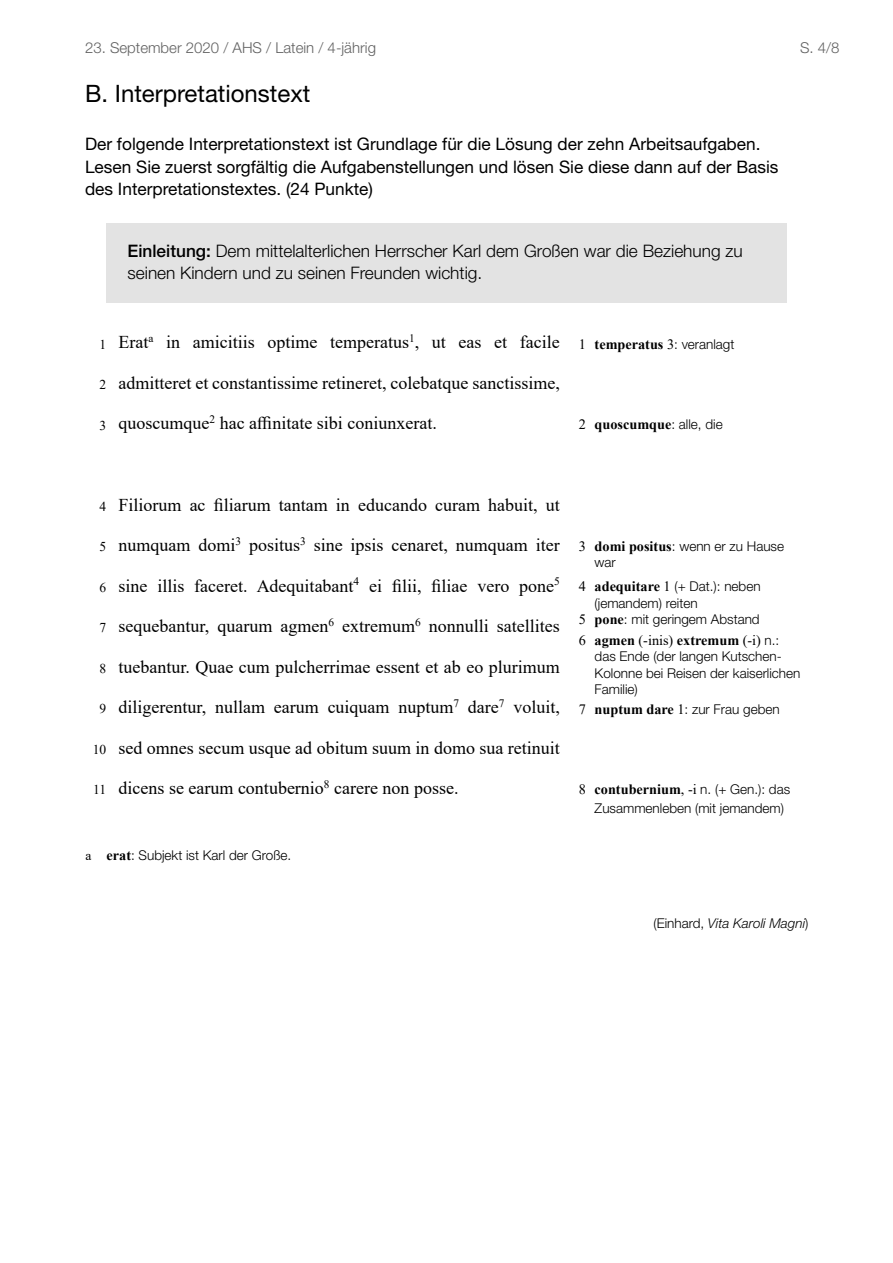
<style>
.page{position:relative;width:893px;height:1263px;background:#fff}
.page>*{position:absolute;margin:0;border:0;box-sizing:border-box;transform-origin:0 0}
.t1{font:24px "Helvetica Neue LT Std";color:#000}
.t2{font:18px "Times New Roman";color:#000}
.t3{font:17.25px/22.5px "Helvetica Neue LT Pro";color:#000}
.t4{font:300 17.25px/22.5px "Helvetica Neue LT Pro";color:#000}
.t5{font:300 15px "Helvetica Neue LT Std";color:#626262}
.t6{font:700 14.25px "Times New Roman";color:#000}
.t7{font:300 13.5px/16.5px "Helvetica Neue LT Pro";color:#000}
.t8{font:italic 300 13.5px "Helvetica Neue LT Std";color:#000}
.t9{font:13.5px "Times New Roman";color:#000}
.s1{font-weight:500}
.s2{font-weight:400}
.s3{font-family:"Helvetica Neue LT Pro";font-weight:300;font-size:13.5px}
.s4{font-family:"Times New Roman";font-weight:400;font-size:14.25px}
.s5{font-family:"Times New Roman";font-weight:700;font-size:14.25px}
.s6{font-family:"Times New Roman";font-weight:400}
.s7{font-style:normal}
</style>
<div class="page">
<div style="left:106px;top:223px;width:681px;height:80px;background:#e3e3e3"></div>
<p class="t5" style="left:85px;top:39px;width:292px">23. September 2020 / AHS / Latein / 4-jährig</p>
<p class="t5" style="left:800px;top:39px;width:41px">S. 4/8</p>
<h1 class="t1" style="left:85px;top:79px;width:227px">B. Interpretationstext</h1>
<p class="t3" style="left:85px;top:132px;width:695px">Der folgende Interpretationstext ist Grundlage für die Lösung der zehn Arbeitsaufgaben.<br>Lesen Sie zuerst sorgfältig die Aufgabenstellungen und lösen Sie diese dann auf der Basis des Interpretationstextes. (24 Punkte)</p>
<p class="t4" style="left:128px;top:239px;width:617px"><span class="s1">Einleitung:</span> Dem mittelalterlichen Herrscher Karl dem Großen war die Beziehung zu seinen Kindern und zu seinen Freunden wichtig.</p>
<p class="t9" style="left:100px;top:334px;width:8px">1</p>
<p class="t9" style="left:100px;top:375px;width:8px">2</p>
<p class="t9" style="left:100px;top:415px;width:8px">3</p>
<p class="t2" style="left:119px;top:330px;width:443px">Erat<sup>a</sup> in amicitiis optime temperatus<sup>1</sup>, ut eas et facile</p>
<p class="t2" style="left:119px;top:370px;width:443px">admitteret et constantissime retineret, colebatque sanctissime,</p>
<p class="t2" style="left:119px;top:411px;width:320px">quoscumque<sup>2</sup> hac affinitate sibi coniunxerat.</p>
<p class="t6" style="left:579px;top:334px;width:157px"><span class="s2">1</span> temperatus <span class="s2">3</span><span class="s3">: veranlagt</span></p>
<p class="t6" style="left:579px;top:414px;width:145px"><span class="s2">2</span> quoscumque<span class="s3">: alle, die</span></p>
<p class="t9" style="left:100px;top:496px;width:8px">4</p>
<p class="t9" style="left:100px;top:537px;width:8px">5</p>
<p class="t9" style="left:100px;top:577px;width:8px">6</p>
<p class="t9" style="left:100px;top:618px;width:8px">7</p>
<p class="t9" style="left:100px;top:658px;width:8px">8</p>
<p class="t9" style="left:100px;top:699px;width:8px">9</p>
<p class="t9" style="left:93px;top:739px;width:15px">10</p>
<p class="t9" style="left:93px;top:780px;width:15px">11</p>
<p class="t2" style="left:119px;top:492px;width:443px">Filiorum ac filiarum tantam in educando curam habuit, ut</p>
<p class="t2" style="left:119px;top:532px;width:443px">numquam domi<sup>3</sup> positus<sup>3</sup> sine ipsis cenaret, numquam iter</p>
<p class="t2" style="left:119px;top:573px;width:443px">sine illis faceret. Adequitabant<sup>4</sup> ei filii, filiae vero pone<sup>5</sup></p>
<p class="t2" style="left:119px;top:613px;width:443px">sequebantur, quarum agmen<sup>6</sup> extremum<sup>6</sup> nonnulli satellites</p>
<p class="t2" style="left:119px;top:654px;width:443px">tuebantur. Quae cum pulcherrimae essent et ab eo plurimum</p>
<p class="t2" style="left:119px;top:694px;width:443px">diligerentur, nullam earum cuiquam nuptum<sup>7</sup> dare<sup>7</sup> voluit,</p>
<p class="t2" style="left:119px;top:735px;width:443px">sed omnes secum usque ad obitum suum in domo sua retinuit</p>
<p class="t2" style="left:119px;top:775px;width:342px">dicens se earum contubernio<sup>8</sup> carere non posse.</p>
<p class="t7" style="left:595px;top:538px;width:191px;text-indent:-16px"><span class="s4">3</span> <span class="s5">domi positus</span>: wenn er zu Hause war</p>
<p class="t7" style="left:579px;top:578px;width:183px"><span class="s4">4</span> <span class="s5">adequitare</span> <span class="s4">1</span> (+ Dat.): neben</p>
<p class="t7" style="left:595px;top:594px;width:105px">(jemandem) reiten</p>
<p class="t7" style="left:579px;top:611px;width:182px"><span class="s4">5</span> <span class="s5">pone</span>: mit geringem Abstand</p>
<p class="t6" style="left:579px;top:630px;width:202px"><span class="s2">6</span> agmen <span class="s2">(-inis)</span> extremum <span class="s2">(-i)</span> <span class="s3">n.:</span></p>
<p class="t7" style="left:595px;top:648px;width:207px">das Ende (der langen Kutschen-<br>Kolonne bei Reisen der kaiserlichen<br>Familie)</p>
<p class="t7" style="left:579px;top:700px;width:202px"><span class="s4">7</span> <span class="s5">nuptum dare</span> <span class="s4">1</span>: zur Frau geben</p>
<p class="t7" style="left:595px;top:780px;width:197px;line-height:18.8px;text-indent:-16px"><span class="s4">8</span> <span class="s5">contubernium</span><span class="s4">, -i</span> n. (+ Gen.): das<br>Zusammenleben (mit jemandem)</p>
<p class="t7" style="left:86px;top:847px;width:207px"><span class="s6">a</span> <span class="s5">erat</span>: Subjekt ist Karl der Große.</p>
<p class="t8" style="left:653px;top:915px;width:157px"><span class="s7">(Einhard,</span> Vita Karoli Magni<span class="s7">)</span></p>
</div>
